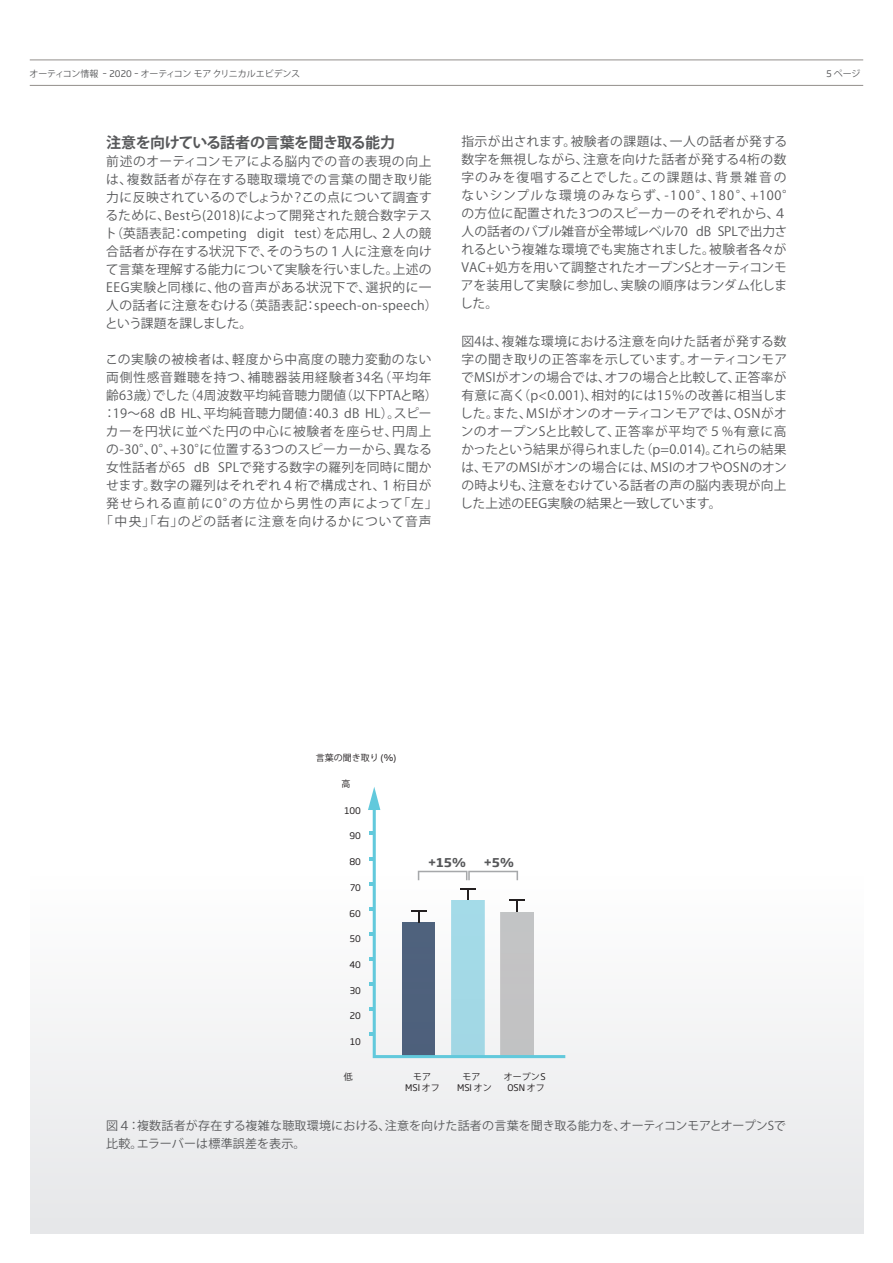
<style>
.page{position:relative;width:893px;height:1263px;background:#fff}
.page>*{position:absolute;margin:0;border:0;box-sizing:border-box;transform-origin:0 0}
.OTI20_WP_Subhead_10{font:700 15px "Koz Go Pro";letter-spacing:-.04em;color:#57585a}
.t1{font:12.75px/18px "Koz Go Pro";letter-spacing:.02em;color:#57585a}
.OTI20_WP_Caption_Ita{font:12px/18px "Koz Go Pro";letter-spacing:.01em;color:#57585a}
.t2{font:700 12px "Soho Gothic Pro";color:#57585a}
.OTI18_Master-page_he{font:9px "Koz Go Pro";letter-spacing:-.02em;color:#57585a}
.t3{font:9px "Soho Gothic Pro";color:#231f20}
.t4{font:9px/10.5px "Koz Go Pro Regular 90 msp RKSJ H";color:#231f20;text-align:center}
.t5{font:9px "Koz Go Pr 6 N Regular 90 msp RKSJ H";color:#231f20}
.s1{font-family:"Soho Gothic Pro"}
.s2{font-family:"Koz Go Pro Regular 90 msp RKSJ H"}
</style>
<div class="page">
<div style="left:30px;top:876px;width:833px;height:357px;background:linear-gradient(to right,#f1f1f2,#f0f1f2)"></div>
<hr style="left:30px;top:85px;width:833px;height:1px;background:#928e8b">
<hr style="left:30px;top:60px;width:833px;height:1px;background:#928e8b">
<svg style="left:373px;top:809px;width:192px;height:249px"></svg>
<svg style="left:370px;top:1032px;width:4px;height:3px"></svg>
<svg style="left:370px;top:982px;width:4px;height:3px"></svg>
<svg style="left:370px;top:1007px;width:4px;height:3px"></svg>
<svg style="left:370px;top:957px;width:4px;height:3px"></svg>
<svg style="left:370px;top:932px;width:4px;height:3px"></svg>
<svg style="left:370px;top:907px;width:4px;height:3px"></svg>
<svg style="left:370px;top:882px;width:4px;height:3px"></svg>
<svg style="left:368px;top:787px;width:12px;height:23px"></svg>
<svg style="left:370px;top:832px;width:4px;height:3px"></svg>
<svg style="left:370px;top:857px;width:4px;height:3px"></svg>
<svg style="left:418px;top:871px;width:100px;height:9px"></svg>
<svg style="left:411px;top:910px;width:16px;height:12px"></svg>
<svg style="left:460px;top:888px;width:16px;height:12px"></svg>
<svg style="left:509px;top:900px;width:16px;height:12px"></svg>
<p class="OTI18_Master-page_he" style="left:30px;top:67px;width:272px">オーティコン情報 <span class="s1">– 2020 –</span> オーティコンモアクリニカルエビデンス</p>
<p class="OTI18_Master-page_he" style="left:826px;top:67px;width:36px"><span class="s1">5</span> ページ</p>
<p class="OTI20_WP_Subhead_10" style="left:106px;top:133px;width:290px">注意を向けている話者の言葉を聞き取る能力</p>
<p class="t1" style="left:105px;top:153px;width:335px">前述のオーティコンモアによる脳内での音の表現の向上は、複数話者が存在する聴取環境での言葉の聞き取り能力に反映されているのでしょうか？この点について調査するために、Bestら(2018)によって開発された競合数字テスト（英語表記：competing digit test）を応用し、２人の競合話者が存在する状況下で、そのうちの１人に注意を向けて言葉を理解する能力について実験を行いました。上述の<br>EEG実験と同様に、他の音声がある状況下で、選択的に一人の話者に注意をむける（英語表記：speech-on-speech）という課題を課しました。</p>
<p class="t1" style="left:100px;top:351px;width:339px;text-align:center">この実験の被検者は、軽度から中高度の聴力変動のない両側性感音難聴を持つ、補聴器装用経験者34名（平均年齢63歳）でした（4周波数平均純音聴力閾値（以下PTAと略）：19～68 dB HL、平均純音聴力閾値：40.3 dB HL）。スピーカーを円状に並べた円の中心に被験者を座らせ、円周上の-30°、0°、+30°に位置する3つのスピーカーから、異なる女性話者が65 dB SPLで発する数字の羅列を同時に聞かせます。数字の羅列はそれぞれ４桁で構成され、１桁目が発せられる直前に0°の方位から男性の声によって「左」「中央」「右」のどの話者に注意を向けるかについて音声</p>
<p class="t1" style="left:460px;top:133px;width:336px">指示が出されます。被験者の課題は、一人の話者が発する数字を無視しながら、注意を向けた話者が発する4桁の数字のみを復唱することでした。この課題は、背景雑音のないシンプルな環境のみならず、-100°、180°、+100°の方位に配置された3つのスピーカーのそれぞれから、４人の話者のバブル雑音が全帯域レベル70 dB SPLで出力されるという複雑な環境でも実施されました。被験者各々が<br>VAC+処方を用いて調整されたオープンSとオーティコンモアを装用して実験に参加し、実験の順序はランダム化しました。</p>
<p class="t1" style="left:460px;top:332px;width:329px;text-align:justify">図4は、複雑な環境における注意を向けた話者が発する数字の聞き取りの正答率を示しています。オーティコンモアでMSIがオンの場合では、オフの場合と比較して、正答率が有意に高く（p&lt;0.001)、相対的には15％の改善に相当しました。また、MSIがオンのオーティコンモアでは、OSNがオンのオープンSと比較して、正答率が平均で５%有意に高かったという結果が得られました（p=0.014)。これらの結果は、モアのMSIがオンの場合には、MSIのオフやOSNのオンの時よりも、注意をむけている話者の声の脳内表現が向上した上述のEEG実験の結果と一致しています。</p>
<p class="t5" style="left:316px;top:752px;width:82px">言葉の聞き取り <span class="s1">(%)</span></p>
<p class="t4" style="left:342px;top:779px;width:10px">高</p>
<p class="t3" style="left:344px;top:803px;width:18px">100</p>
<p class="t3" style="left:350px;top:829px;width:13px">90</p>
<p class="t3" style="left:349px;top:855px;width:13px">80</p>
<p class="t3" style="left:350px;top:880px;width:12px">70</p>
<p class="t3" style="left:350px;top:906px;width:13px">60</p>
<p class="t3" style="left:350px;top:932px;width:13px">50</p>
<p class="t3" style="left:349px;top:958px;width:13px">40</p>
<p class="t3" style="left:350px;top:983px;width:13px">30</p>
<p class="t3" style="left:350px;top:1009px;width:13px">20</p>
<p class="t3" style="left:350px;top:1035px;width:12px">10</p>
<p class="t4" style="left:344px;top:1072px;width:10px">低</p>
<p class="t2" style="left:428px;top:853px;width:39px">+15%</p>
<p class="t2" style="left:484px;top:853px;width:32px">+5%</p>
<p class="t4" style="left:413px;top:1072px;width:19px">モア</p>
<p class="t4" style="left:463px;top:1072px;width:19px">モア</p>
<p class="t3" style="left:405px;top:1080px;width:36px">MSI <span class="s2">オフ</span></p>
<p class="t3" style="left:457px;top:1080px;width:36px">MSI <span class="s2">オン</span></p>
<p class="t4" style="left:504px;top:1072px;width:43px">オープン<span class="s1">S<br>OSN</span> オフ</p>
<p class="OTI20_WP_Caption_Ita" style="left:106px;top:1117px;width:681px">図４：複数話者が存在する複雑な聴取環境における、注意を向けた話者の言葉を聞き取る能力を、オーティコンモアとオープンSで比較。エラーバーは標準誤差を表示。</p>
</div>
